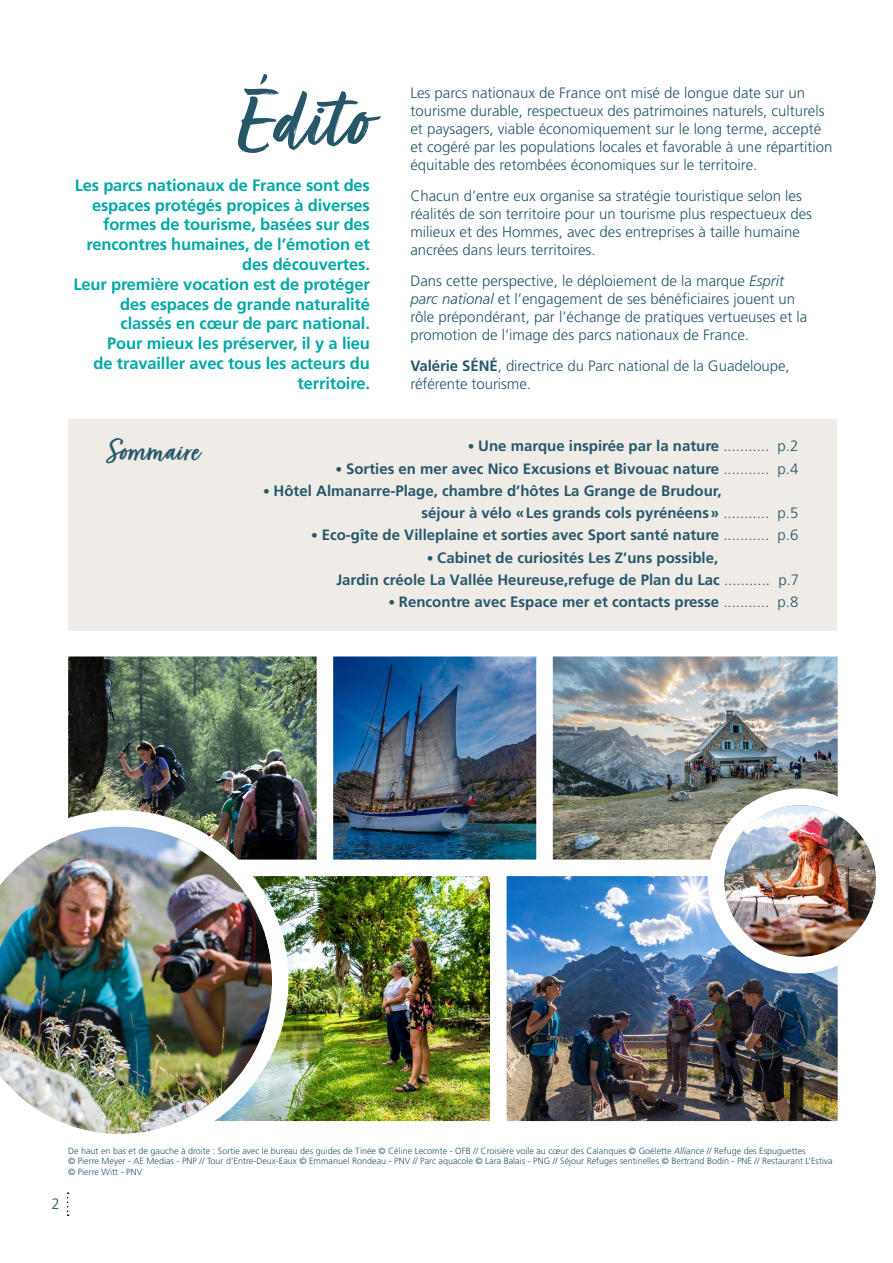
<style>
.page{position:relative;width:893px;height:1263px;background:#fff}
.page>*{position:absolute;margin:0;border:0;box-sizing:border-box;transform-origin:0 0}
.t1{font:700 94.5px "Turbinado";color:#265769}
.t2{font:700 33px "Turbinado";letter-spacing:.01em;color:#265769}
.t3{font:700 16.5px/19.8px "Frutiger LT Std";letter-spacing:-.01em;color:#00a9a6;text-align:right}
.t4{font:300 15px/18px "Frutiger LT Std";color:#265769}
.t5{font:700 15px/22px "Frutiger LT Std";color:#265769}
.t6{font:300 9px/10.8px "Frutiger LT Std";color:#265769}
.s1{font-style:italic}
.s2{font-weight:700}
.s3{font-size:13.5px}
.s4{font-weight:300}
</style>
<div class="page">
<img style="left:289px;top:884px;width:193px;height:238px">
<img style="left:482px;top:884px;width:378px;height:238px">
<img style="left:68px;top:656px;width:240px;height:228px">
<img style="left:561px;top:656px;width:299px;height:228px">
<img style="left:724px;top:805px;width:152px;height:152px;border-radius:76px">
<div style="left:707px;top:788px;width:186px;height:185px;border:17px solid #fff;border-radius:50%"></div>
<img style="left:308px;top:656px;width:253px;height:228px">
<img style="left:0;top:810px;width:289px;height:324px">
<div style="left:68px;top:419px;width:769px;height:211px;background:#efebe7"></div>
<svg style="left:67px;top:1192px;width:2px;height:24px"></svg>
<h1 class="t1" style="left:237px;top:70px;width:131px">Édito</h1>
<p class="t3" style="left:73px;top:175px;width:298px">Les parcs nationaux de France sont des espaces protégés propices à diverses formes de tourisme, basées sur des rencontres humaines, de l’émotion et des découvertes.<br>Leur première vocation est de protéger des espaces de grande naturalité classés en cœur de parc national.<br>Pour mieux les préserver, il y a lieu<br>de travailler avec tous les acteurs du territoire.</p>
<p class="t4" style="left:410px;top:84px;width:424px">Les parcs nationaux de France ont misé de longue date sur un tourisme durable, respectueux des patrimoines naturels, culturels et paysagers, viable économiquement sur le long terme, accepté et cogéré par les populations locales et favorable à une répartition équitable des retombées économiques sur le territoire.</p>
<p class="t4" style="left:410px;top:187px;width:403px">Chacun d’entre eux organise sa stratégie touristique selon les réalités de son territoire pour un tourisme plus respectueux des milieux et des Hommes, avec des entreprises à taille humaine ancrées dans leurs territoires.</p>
<p class="t4" style="left:410px;top:272px;width:399px">Dans cette perspective, le déploiement de la marque <span class="s1">Esprit parc national</span> et l’engagement de ses bénéficiaires jouent un rôle prépondérant, par l’échange de pratiques vertueuses et la promotion de l’image des parcs nationaux de France.</p>
<p class="t4" style="left:410px;top:357px;width:381px"><span class="s2">Valérie SÉNÉ</span>, directrice du Parc national de la Guadeloupe, référente tourisme.</p>
<h2 class="t2" style="left:106px;top:433px;width:95px">Sommaire</h2>
<p class="t5" style="left:468px;top:435px;width:332px"><span class="s3">•</span> Une marque inspirée par la nature <span class="s4">........... p.2</span></p>
<p class="t5" style="left:336px;top:457px;width:464px"><span class="s3">•</span> Sorties en mer avec Nico Excusions et Bivouac nature <span class="s4">........... p.4</span></p>
<p class="t5" style="left:421px;top:480px;width:378px;text-indent:-158px"><span class="s3">•</span> Hôtel Almanarre-Plage, chambre d’hôtes La Grange de Brudour,<br>séjour à vélo «Les grands cols pyrénéens» <span class="s4">........... p.5</span></p>
<p class="t5" style="left:311px;top:524px;width:489px"><span class="s3">•</span> Eco-gîte de Villeplaine et sorties avec Sport santé nature <span class="s4">........... p.6</span></p>
<p class="t5" style="left:336px;top:547px;width:464px;text-indent:90px"><span class="s3">•</span> Cabinet de curiosités Les Z’uns possible,<br>Jardin créole La Vallée Heureuse,refuge de Plan du Lac <span class="s4">........... p.7</span></p>
<p class="t5" style="left:388px;top:591px;width:412px"><span class="s3">•</span> Rencontre avec Espace mer et contacts presse <span class="s4">........... p.8</span></p>
<p class="t4" style="left:52px;top:1194px;width:10px">2</p>
<p class="t6" style="left:68px;top:1145px;width:766px">De haut en bas et de gauche à droite : Sortie avec le bureau des guides de Tinée © Céline Lecomte - OFB // Croisière voile au cœur des Calanques © Goélette <span class="s1">Alliance</span> // Refuge des Espuguettes<br>© Pierre Meyer - AE Medias - PNP // Tour d’Entre-Deux-Eaux © Emmanuel Rondeau - PNV // Parc aquacole © Lara Balais - PNG // Séjour Refuges sentinelles © Bertrand Bodin - PNE // Restaurant L’Estiva © Pierre Witt - PNV</p>
</div>
